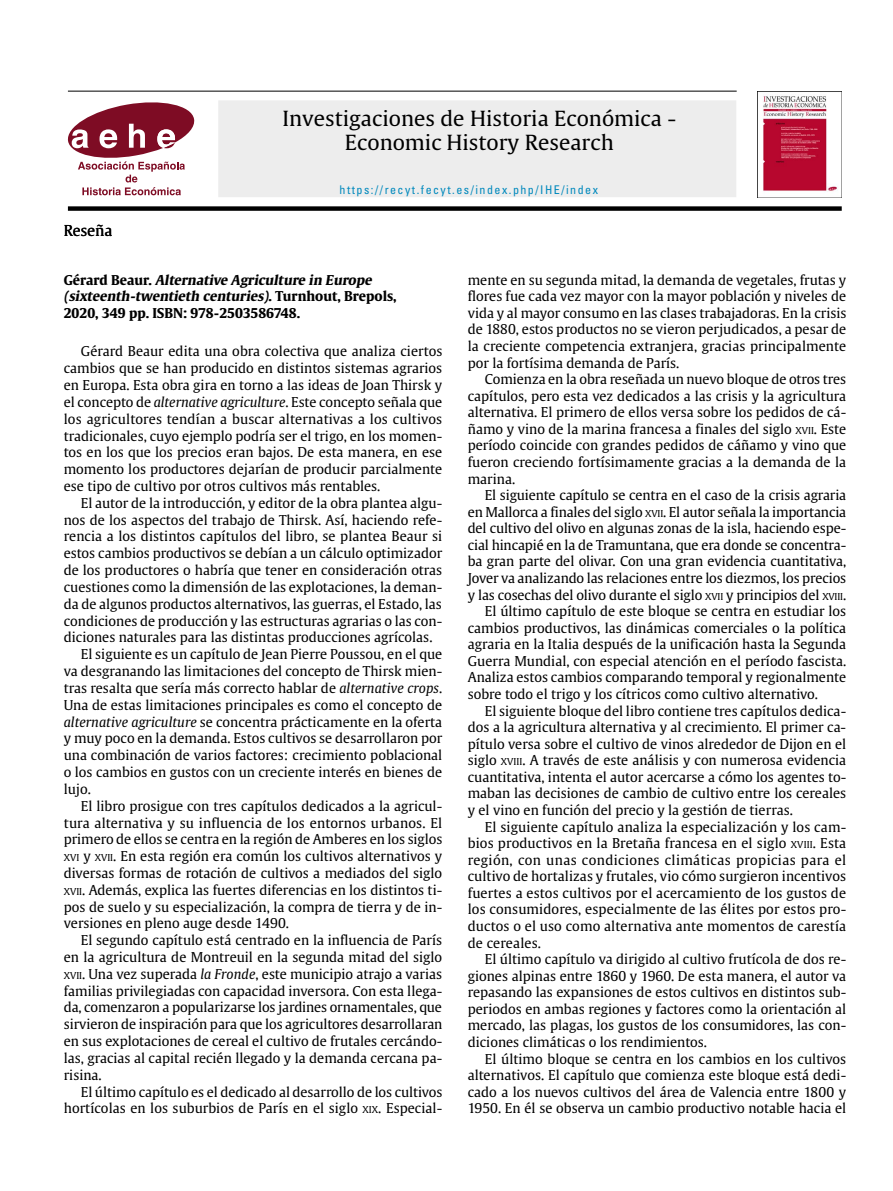
<style>
.page{position:relative;width:893px;height:1191px;background:#fff}
.page>*{position:absolute;margin:0;border:0;box-sizing:border-box;transform-origin:0 0}
.t1{font:20.7px/23.7px "Gulliver RM";color:#000;text-align:center}
.t2{font:15px "Gulliver";color:#000}
.Texto_general{font:13.5px/16.5px "Gulliver";color:#000;text-align:justify}
.Titular{font:700 13.5px/16.8px "Gulliver";color:#000}
.t3{font:condensed 12px "Univers";letter-spacing:.125em;color:#0189bd}
.s1{font-style:italic}
.s2{font-size:9.45px}
.s3{font-style:inherit}
</style>
<div class="page">
<hr style="left:68px;top:91px;width:669px;height:1px;background:#000">
<div style="left:218px;top:100px;width:518px;height:97px;background:#ededed"></div>
<svg style="left:68px;top:102px;width:126px;height:93px"></svg>
<img style="left:758px;top:91px;width:84px;height:106px">
<div style="left:68px;top:206px;width:774px;height:5px;background:#000"></div>
<p class="t2" style="left:64px;top:221px;width:50px">Reseña</p>
<h1 class="t1" style="left:282px;top:107px;width:395px">Investigaciones de Historia Económica -<br>Economic History Research</h1>
<p class="t3" style="left:340px;top:182px;width:260px">https://recyt.fecyt.es/index.php/IHE/index</p>
<p class="Titular" style="left:64px;top:271px;width:334px">G é r a r d B e a u r. <span class="s1">Alternative Agriculture in Europe (sixteenth-twentieth centuries)</span>. Tu r n h o u t , B r e p o l s ,<br>2020, 349 pp. ISBN: 978-2503586748.</p>
<p class="Texto_general" style="left:64px;top:343px;width:380px;text-indent:17px">Gérard Beaur edita una obra colectiva que analiza ciertos cambios que se han producido en distintos sistemas agrarios en Europa. Esta obra gira en torno a las ideas de Joan Thirsk y el concepto de <span class="s1">alternative agriculture</span>. Este concepto señala que los agricultores tendían a buscar alternativas a los cultivos tradicionales, cuyo ejemplo podría ser el trigo, en los momen&shy;tos en los que los precios eran bajos. De esta manera, en ese momento los productores dejarían de producir parcialmente ese tipo de cultivo por otros cultivos más rentables.</p>
<p class="Texto_general" style="left:64px;top:494px;width:380px;text-indent:17px">El autor de la introducción, y editor de la obra plantea algu&shy;nos de los aspectos del trabajo de Thirsk. Así, haciendo refe&shy;rencia a los distintos capítulos del libro, se plantea Beaur si estos cambios productivos se debían a un cálculo optimizador de los productores o habría que tener en consideración otras cuestiones como la dimensión de las explotaciones, la deman&shy;da de algunos productos alternativos, las guerras, el Estado, las condiciones de producción y las estructuras agrarias o las con&shy;diciones naturales para las distintas producciones agrícolas.</p>
<p class="Texto_general" style="left:64px;top:646px;width:380px;text-indent:17px">El siguiente es un capítulo de Jean Pierre Poussou, en el que va desgranando las limitaciones del concepto de Thirsk mien&shy;tras resalta que sería más correcto hablar de <span class="s1">alternative crops</span>.<br>Una de estas limitaciones principales es como el concepto de <span class="s1">alternative agriculture</span> se concentra prácticamente en la oferta y muy poco en la demanda. Estos cultivos se desarrollaron por una combinación de varios factores: crecimiento poblacional o los cambios en gustos con un creciente interés en bienes de lujo.</p>
<p class="Texto_general" style="left:64px;top:797px;width:380px;text-indent:17px">El libro prosigue con tres capítulos dedicados a la agricul&shy;tura alternativa y su influencia de los entornos urbanos. El primero de ellos se centra en la región de Amberes en los siglos <span class="s2">XVI</span> y <span class="s2">XVII</span>. En esta región era común los cultivos alternativos y diversas formas de rotación de cultivos a mediados del siglo <span class="s2">XVII</span>. Además, explica las fuertes diferencias en los distintos ti&shy;pos de suelo y su especialización, la compra de tierra y de in&shy;versiones en pleno auge desde 1490.</p>
<p class="Texto_general" style="left:64px;top:931px;width:380px;text-indent:17px">El segundo capítulo está centrado en la influencia de París en la agricultura de Montreuil en la segunda mitad del siglo <span class="s2">XVII</span><span class="s3">.</span> Una vez superada <span class="s1">la Fronde</span>, este municipio atrajo a varias familias privilegiadas con capacidad inversora. Con esta llega&shy;da, comenzaron a popularizarse los jardines ornamentales, que sirvieron de inspiración para que los agricultores desarrollaran en sus explotaciones de cereal el cultivo de frutales cercándo&shy;las, gracias al capital recién llegado y la demanda cercana pa&shy;risina.</p>
<p class="Texto_general" style="left:64px;top:1083px;width:380px;text-align:right">El último capítulo es el dedicado al desarrollo de los cultivos hortícolas en los suburbios de París en el siglo <span class="s2">XIX</span>. Especial-</p>
<p class="Texto_general" style="left:468px;top:271px;width:380px">mente en su segunda mitad, la demanda de vegetales, frutas y flores fue cada vez mayor con la mayor población y niveles de vida y al mayor consumo en las clases trabajadoras. En la crisis de 1880, estos productos no se vieron perjudicados, a pesar de la creciente competencia extranjera, gracias principalmente por la fortísima demanda de París.</p>
<p class="Texto_general" style="left:468px;top:371px;width:380px;text-indent:17px">Comienza en la obra reseñada un nuevo bloque de otros tres capítulos, pero esta vez dedicados a las crisis y la agricultura alternativa. El primero de ellos versa sobre los pedidos de cá&shy;ñamo y vino de la marina francesa a finales del siglo <span class="s2">XVII</span>. Este período coincide con grandes pedidos de cáñamo y vino que fueron creciendo fortísimamente gracias a la demanda de la marina.</p>
<p class="Texto_general" style="left:468px;top:487px;width:380px;text-indent:17px">El siguiente capítulo se centra en el caso de la crisis agraria en Mallorca a finales del siglo <span class="s2">XVII</span>. El autor señala la importancia del cultivo del olivo en algunas zonas de la isla, haciendo espe&shy;cial hincapié en la de Tramuntana, que era donde se concentra&shy;ba gran parte del olivar. Con una gran evidencia cuantitativa, Jover va analizando las relaciones entre los diezmos, los precios y las cosechas del olivo durante el siglo <span class="s2">XVII</span> y principios del <span class="s2">XVIII</span>.</p>
<p class="Texto_general" style="left:468px;top:603px;width:380px;text-indent:17px">El último capítulo de este bloque se centra en estudiar los cambios productivos, las dinámicas comerciales o la política agraria en la Italia después de la unificación hasta la Segunda Guerra Mundial, con especial atención en el período fascista.<br>Analiza estos cambios comparando temporal y regionalmente sobre todo el trigo y los cítricos como cultivo alternativo.</p>
<p class="Texto_general" style="left:468px;top:702px;width:380px;text-indent:17px">El siguiente bloque del libro contiene tres capítulos dedica&shy;dos a la agricultura alternativa y al crecimiento. El primer ca&shy;pítulo versa sobre el cultivo de vinos alrededor de Dijon en el siglo <span class="s2">XVIII</span>. A través de este análisis y con numerosa evidencia cuantitativa, intenta el autor acercarse a cómo los agentes to&shy;maban las decisiones de cambio de cultivo entre los cereales y el vino en función del precio y la gestión de tierras.</p>
<p class="Texto_general" style="left:468px;top:818px;width:380px;text-indent:17px">El siguiente capítulo analiza la especialización y los cam&shy;bios productivos en la Bretaña francesa en el siglo <span class="s2">XVIII</span>. Esta región, con unas condiciones climáticas propicias para el cultivo de hortalizas y frutales, vio cómo surgieron incentivos fuertes a estos cultivos por el acercamiento de los gustos de los consumidores, especialmente de las élites por estos pro&shy;ductos o el uso como alternativa ante momentos de carestía de cereales.</p>
<p class="Texto_general" style="left:468px;top:951px;width:380px;text-indent:17px">El último capítulo va dirigido al cultivo frutícola de dos re&shy;giones alpinas entre 1860 y 1960. De esta manera, el autor va repasando las expansiones de estos cultivos en distintos sub&shy;periodos en ambas regiones y factores como la orientación al mercado, las plagas, los gustos de los consumidores, las con&shy;diciones climáticas o los rendimientos.</p>
<p class="Texto_general" style="left:468px;top:1050px;width:380px;text-indent:17px">El último bloque se centra en los cambios en los cultivos alternativos. El capítulo que comienza este bloque está dedi&shy;cado a los nuevos cultivos del área de Valencia entre 1800 y 1950. En él se observa un cambio productivo notable hacia el</p>
</div>
